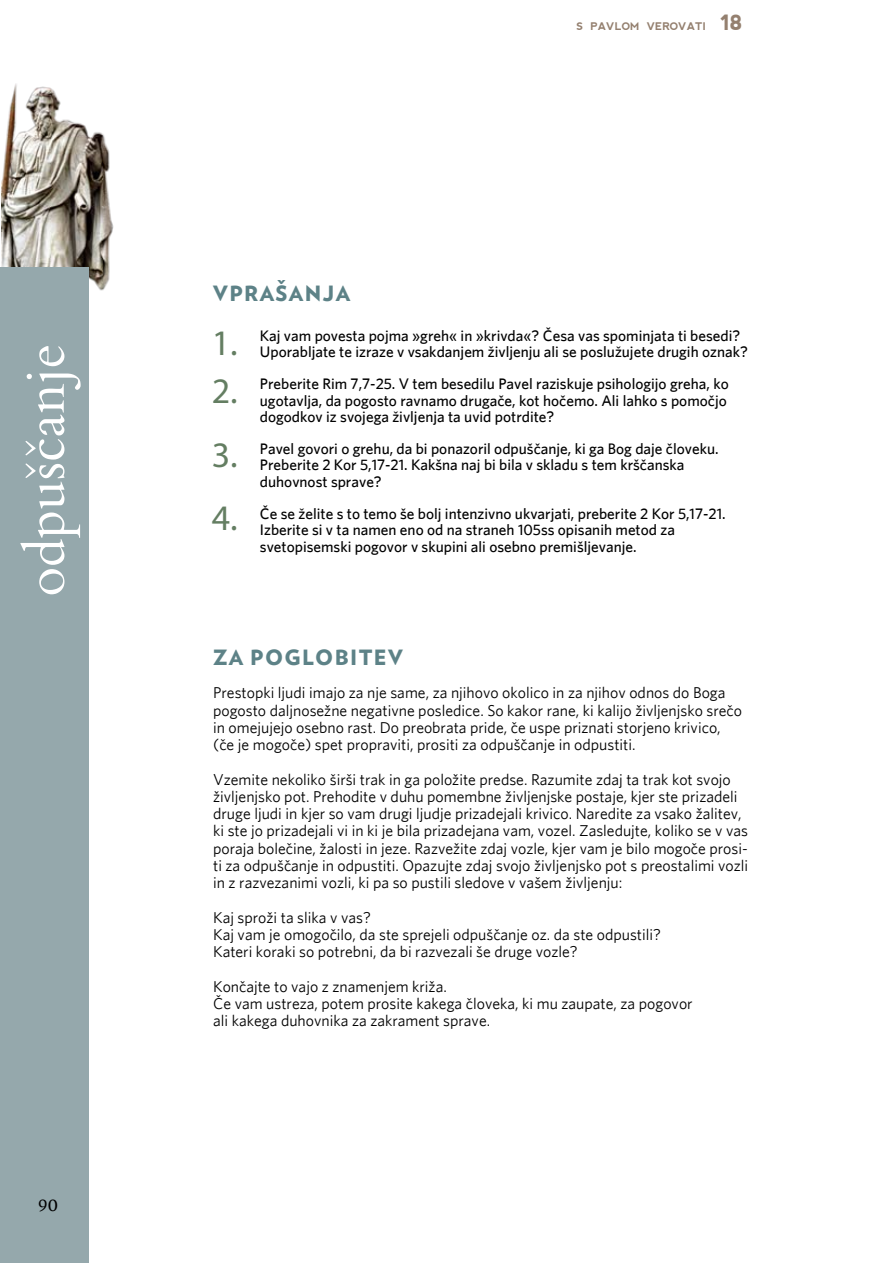
<style>
.page{position:relative;width:893px;height:1263px;background:#fff}
.page>*{position:absolute;margin:0;border:0;box-sizing:border-box;transform-origin:0 0}
.t1{font:54px "Cardo";color:#fff}
.t2{font:36px/63.8px "Myriad Pro";color:#647e62;text-align:justify}
.t3{font:900 21px "Verlag";color:#5d8287}
.t4{font:18px "Mercury Text G2";color:#000}
.t5{font:15.75px/17.2px "Whitney";color:#000}
.t6{font:500 15.3px/16.2px "Whitney";color:#000}
.t7{font:700 10.5px "nevis";color:#94806f}
.s1{font-size:21.15px}
</style>
<div class="page">
<img style="left:1px;top:83px;width:113px;height:208px">
<div style="left:0;top:267px;width:89px;height:996px;background:#95a8ac"></div>
<h1 class="t1" style="left:2px;top:596px;width:254px;rotate:-90deg">odpuščanje</h1>
<p class="t4" style="left:38px;top:1194px;width:21px">90</p>
<p class="t7" style="left:577px;top:20px;width:168px">S PAVLOM VEROVATI <span class="s1">18</span></p>
<h3 class="t3" style="left:213px;top:276px;width:32px">VPRAŠANJA</h3>
<p class="t6" style="left:260px;top:327px;width:490px">Kaj vam povesta pojma »greh« in »krivda«? Česa vas spominjata ti besedi?<br>Uporabljate te izraze v vsakdanjem življenju ali se poslužujete drugih oznak?</p>
<p class="t6" style="left:260px;top:376px;width:470px">Preberite Rim 7,7-25. V tem besedilu Pavel raziskuje psihologijo greha, ko ugotavlja, da pogosto ravnamo drugače, kot hočemo. Ali lahko s pomočjo dogodkov iz svojega življenja ta uvid potrdite?</p>
<p class="t6" style="left:260px;top:440px;width:460px">Pavel govori o grehu, da bi ponazoril odpuščanje, ki ga Bog daje človeku.<br>Preberite 2 Kor 5,17-21. Kakšna naj bi bila v skladu s tem krščanska duhovnost sprave?</p>
<p class="t6" style="left:260px;top:505px;width:467px">Če se želite s to temo še bolj intenzivno ukvarjati, preberite 2 Kor 5,17-21.<br>Izberite si v ta namen eno od na straneh 105ss opisanih metod za svetopisemski pogovor v skupini ali osebno premišljevanje.</p>
<h2 class="t2" style="left:212px;top:312px;width:27px">1.</h2>
<h2 class="t2" style="left:212px;top:360px;width:27px">2.<br>3.<br>4.</h2>
<h3 class="t3" style="left:213px;top:640px;width:53px">ZA POGLOBITEV</h3>
<p class="t5" style="left:213px;top:684px;width:530px">Prestopki ljudi imajo za nje same, za njihovo okolico in za njihov odnos do Boga pogosto daljnosežne negativne posledice. So kakor rane, ki kalijo življenjsko srečo in omejujejo osebno rast. Do preobrata pride, če uspe priznati storjeno krivico, (če je mogoče) spet propraviti, prositi za odpuščanje in odpustiti.</p>
<p class="t5" style="left:213px;top:770px;width:537px">Vzemite nekoliko širši trak in ga položite predse. Razumite zdaj ta trak kot svojo življenjsko pot. Prehodite v duhu pomembne življenjske postaje, kjer ste prizadeli druge ljudi in kjer so vam drugi ljudje prizadejali krivico. Naredite za vsako žalitev, ki ste jo prizadejali vi in ki je bila prizadejana vam, vozel. Zasledujte, koliko se v vas poraja bolečine, žalosti in jeze. Razvežite zdaj vozle, kjer vam je bilo mogoče prosi&shy;ti za odpuščanje in odpustiti. Opazujte zdaj svojo življenjsko pot s preostalimi vozli in z razvezanimi vozli, ki pa so pustili sledove v vašem življenju:</p>
<p class="t5" style="left:213px;top:908px;width:449px">Kaj sproži ta slika v vas?<br>Kaj vam je omogočilo, da ste sprejeli odpuščanje oz. da ste odpustili?<br>Kateri koraki so potrebni, da bi razvezali še druge vozle?</p>
<p class="t5" style="left:213px;top:977px;width:481px">Končajte to vajo z znamenjem križa.<br>Če vam ustreza, potem prosite kakega človeka, ki mu zaupate, za pogovor ali kakega duhovnika za zakrament sprave.</p>
</div>
